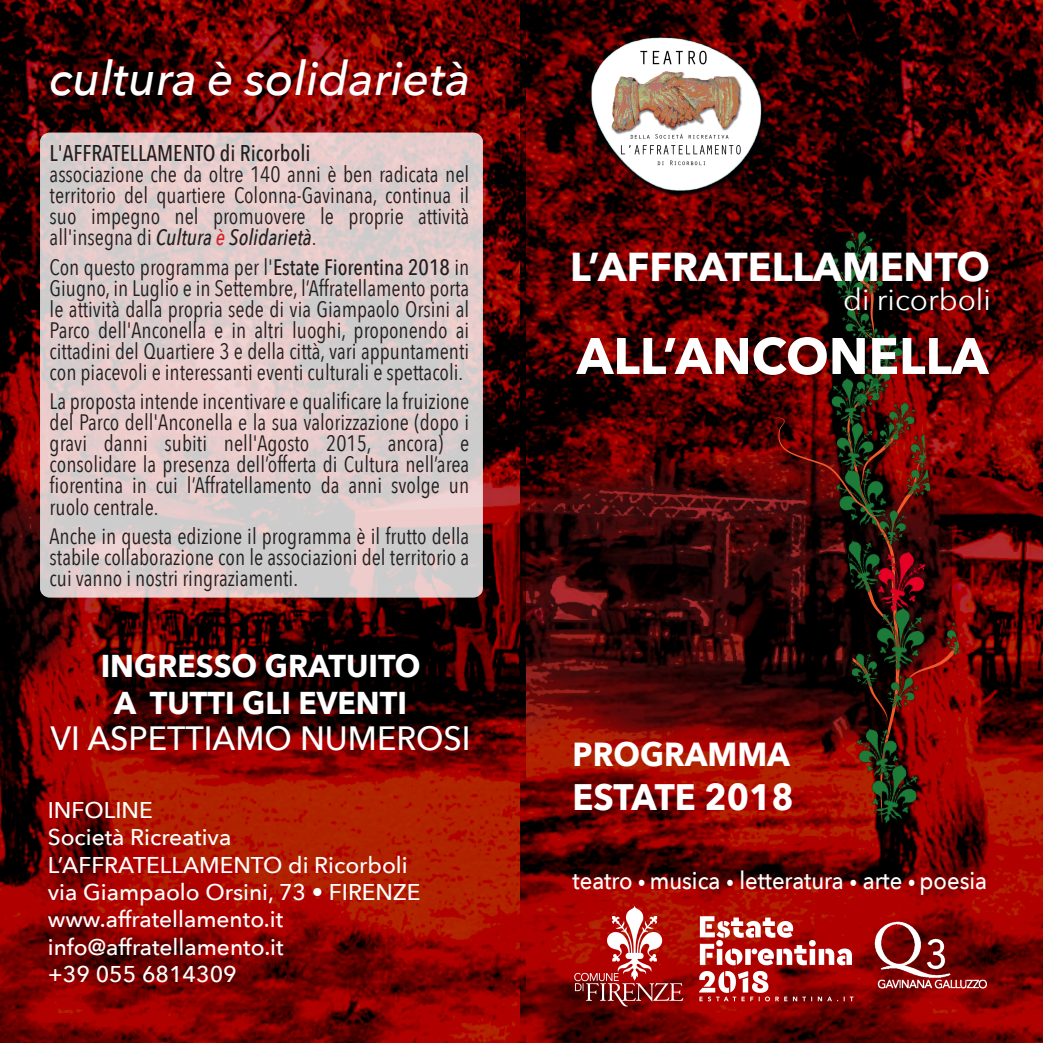
<style>
.page{position:relative;width:1043px;height:1043px;background:#fff}
.page>*{position:absolute;margin:0;border:0;box-sizing:border-box;transform-origin:0 0}
.t1{font:700 50.75px "Avenir Next";color:#fff}
.t2{font:italic 500 47.25px "Avenir Next";letter-spacing:.005em;color:#fff}
.t3{font:700 40.25px "Avenir Next";color:#fff}
.t4{font:700 36.75px "Avenir Next";color:#fff;scale:.94 1}
.t5{font:500 33.6px "Avenir Next";color:#fff;scale:.96 1}
.t6{font:700 33.25px "Avenir Next";color:#fff;scale:.94 1}
.t7{font:700 31.5px/36.8px "Avenir Next";color:#fff;text-align:center;scale:.96 1}
.t8{font:29.75px "Avenir Next";color:#fff}
.t9{font:500 24.5px "Avenir Next";color:#fff;scale:.9 1}
.t10{font:500 22.75px/27.3px "Avenir Next";color:#fff}
.t11{font:500 22.75px "Avenir Next Condensed";color:#231f20}
.t12{font:22.22px/21px "Avenir Next Condensed";color:#231f20;text-align:justify}
.s1{font-weight:500;font-style:italic}
.s2{font-weight:500;font-style:italic;color:#d2252a}
.s3{font-weight:500}
.s4{font-size:17.5px}
</style>
<div class="page">
<img style="left:0;top:0;width:520px;height:1042px">
<img style="left:520px;top:0;width:523px;height:1042px">
<svg style="left:40px;top:132px;width:443px;height:465px;background:#dcc"></svg>
<svg style="left:821px;top:257px;width:78px;height:565px;background:#420502"></svg>
<svg style="left:856px;top:598px;width:13px;height:41px"></svg>
<svg style="left:847px;top:650px;width:30px;height:71px"></svg>
<svg style="left:927px;top:629px;width:34px;height:58px"></svg>
<img style="left:829px;top:374px;width:14px;height:24px">
<img style="left:868px;top:329px;width:44px;height:46px">
<img style="left:864px;top:543px;width:76px;height:79px">
<img style="left:869px;top:604px;width:66px;height:71px">
<img style="left:846px;top:548px;width:50px;height:50px">
<img style="left:851px;top:645px;width:38px;height:48px">
<img style="left:877px;top:668px;width:50px;height:51px">
<img style="left:849px;top:717px;width:65px;height:70px">
<img style="left:859px;top:756px;width:73px;height:76px">
<img style="left:835px;top:300px;width:49px;height:47px">
<img style="left:831px;top:272px;width:40px;height:36px">
<img style="left:838px;top:227px;width:43px;height:45px">
<img style="left:939px;top:615px;width:21px;height:43px">
<img style="left:858px;top:266px;width:31px;height:34px">
<img style="left:821px;top:249px;width:26px;height:29px">
<img style="left:865px;top:326px;width:20px;height:21px">
<img style="left:843px;top:368px;width:17px;height:30px">
<img style="left:860px;top:359px;width:36px;height:39px">
<svg style="left:773px;top:398px;width:164px;height:150px;background:#49130a"></svg>
<img style="left:585px;top:22px;width:184px;height:184px">
<img style="left:571px;top:903px;width:285px;height:105px">
<img style="left:871px;top:911px;width:115px;height:79px">
<h2 class="t2" style="left:50px;top:48px;width:423px">cultura è solidarietà</h2>
<p class="t11" style="left:50px;top:138px;width:262px">L'AFFRATELLAMENTO di Ricorboli</p>
<p class="t12" style="left:50px;top:164px;width:421px">associazione che da oltre 140 anni è ben radicata nel territorio del quartiere Colonna-Gavinana, continua il suo impegno nel promuovere le proprie attività all'insegna di <span class="s1">Cultura</span> <span class="s2">è</span> <span class="s1">Solidarietà</span>.</p>
<p class="t12" style="left:50px;top:257px;width:421px">Con questo programma per l'<span class="s3">Estate Fiorentina 2018</span> in Giugno, in Luglio e in Settembre, l’Affratellamento porta le attività dalla propria sede di via Giampaolo Orsini al Parco dell'Anconella e in altri luoghi, proponendo ai cittadini del Quartiere 3 e della città, vari appuntamenti con piacevoli e interessanti eventi culturali e spettacoli.</p>
<p class="t12" style="left:50px;top:392px;width:421px">La proposta intende incentivare e qualificare la fruizione del Parco dell'Anconella e la sua valorizzazione (dopo i gravi danni subiti nell'Agosto 2015, ancora) e consolidare la presenza dell’offerta di Cultura nell’area fiorentina in cui l’Affratellamento da anni svolge un ruolo centrale.</p>
<p class="t12" style="left:50px;top:526px;width:421px">Anche in questa edizione il programma è il frutto della stabile collaborazione con le associazioni del territorio a cui vanno i nostri ringraziamenti.</p>
<h3 class="t7" style="left:101px;top:648px;width:334px">INGRESSO GRATUITO<br>A TUTTI GLI EVENTI</h3>
<h3 class="t5" style="left:50px;top:716px;width:439px">VI ASPETTIAMO NUMEROSI</h3>
<p class="t10" style="left:48px;top:797px;width:374px">INFOLINE<br>Società Ricreativa<br>L’AFFRATELLAMENTO di Ricorboli via Giampaolo Orsini, 73 • FIRENZE www.affratellamento.it info@affratellamento.it<br>+39 055 6814309</p>
<h3 class="t3" style="left:570px;top:240px;width:421px">L’AFFRATELLAMENTO</h3>
<h3 class="t8" style="left:843px;top:280px;width:149px">di ricorboli</h3>
<h1 class="t1" style="left:577px;top:323px;width:413px">ALL’ANCONELLA</h1>
<h3 class="t6" style="left:572px;top:732px;width:233px">PROGRAMMA</h3>
<h3 class="t4" style="left:572px;top:772px;width:237px">ESTATE 2018</h3>
<p class="t9" style="left:572px;top:864px;width:462px">teatro <span class="s4">•</span> musica <span class="s4">•</span> letteratura <span class="s4">•</span> arte <span class="s4">•</span> poesia</p>
</div>
